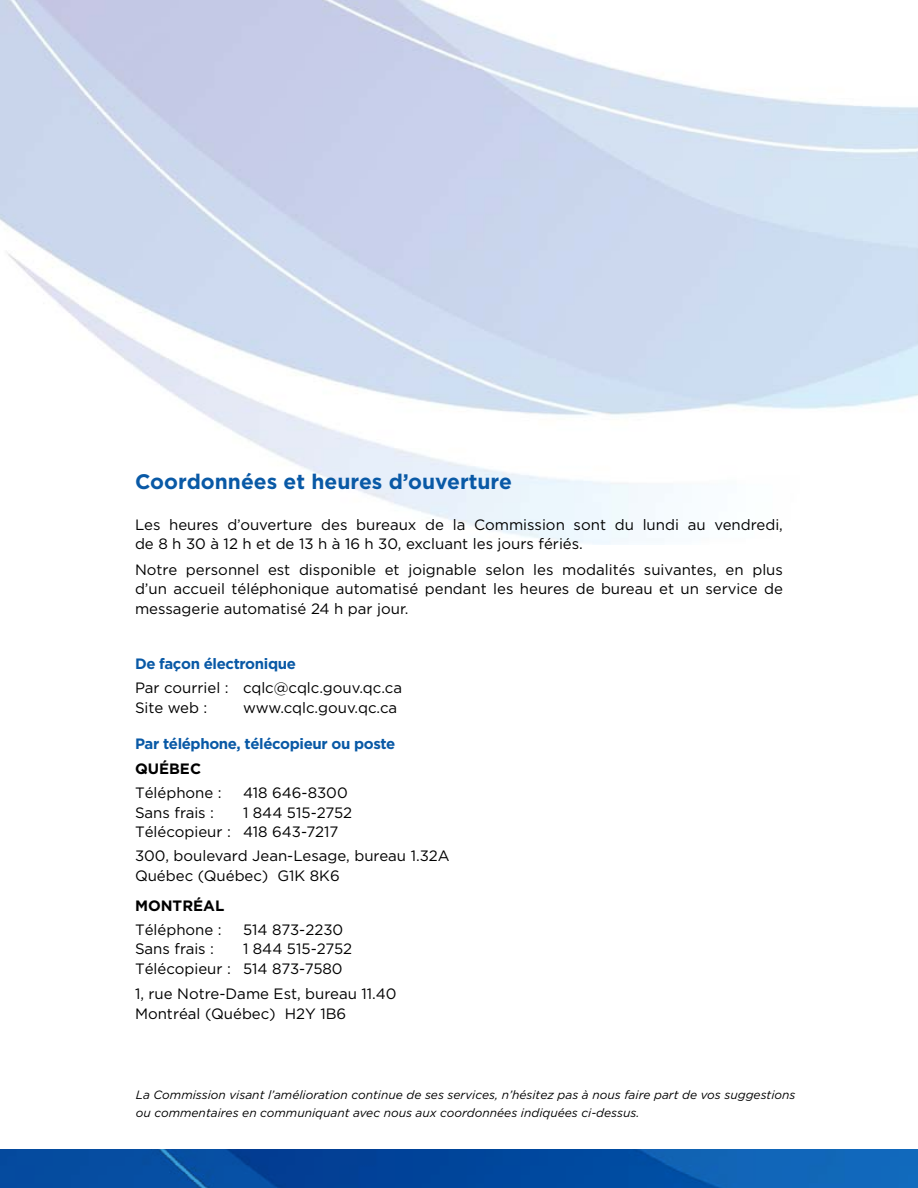
<style>
.page{position:relative;width:918px;height:1188px;background:#fff}
.page>*{position:absolute;margin:0;border:0;box-sizing:border-box;transform-origin:0 0}
.t1{font:700 21px "Gotham";color:#0959a6}
.Paragraph_text{font:15px/19.5px "Gotham";color:#000}
.Paragraph_adresse{font:15px "Gotham";color:#000}
.annotation{font:15px "Gotham";color:#000}
.Paragraph_text_bleu{font:700 15px "Gotham";letter-spacing:-.025em;color:#0959a6}
.Paragraph_bold{font:700 15px "Gotham";color:#000}
.Paragraph_italc{font:italic 12px/18px "Gotham";color:#000}
</style>
<div class="page">
<div style="left:0;top:1149px;width:918px;height:39px;background:linear-gradient(to right,#014095,#0c61b5)"></div>
<img style="left:0;top:0;width:918px;height:544px">
<h1 class="t1" style="left:135px;top:470px;width:378px">Coordonnées et heures d’ouverture</h1>
<p class="Paragraph_text" style="left:135px;top:515px;width:650px">Les heures d’ouverture des bureaux de la Commission sont du lundi au vendredi, de 8 h 30 à 12 h et de 13 h à 16 h 30, excluant les jours fériés.</p>
<p class="Paragraph_text" style="left:135px;top:560px;width:650px;text-align:justify">Notre personnel est disponible et joignable selon les modalités suivantes, en plus d’un accueil téléphonique automatisé pendant les heures de bureau et un service de messagerie automatisé 24 h par jour.</p>
<p class="Paragraph_text_bleu" style="left:135px;top:655px;width:162px">De façon électronique</p>
<p class="annotation" style="left:135px;top:680px;width:269px">Par courriel : cqlc@cqlc.gouv.qc.ca</p>
<p class="annotation" style="left:135px;top:699px;width:74px">Site web :</p>
<p class="annotation" style="left:243px;top:699px;width:156px">www.cqlc.gouv.qc.ca</p>
<p class="Paragraph_text_bleu" style="left:135px;top:735px;width:262px">Par téléphone, télécopieur ou poste</p>
<p class="Paragraph_bold" style="left:135px;top:760px;width:68px">QUÉBEC</p>
<p class="Paragraph_adresse" style="left:135px;top:785px;width:88px">Téléphone :</p>
<p class="Paragraph_adresse" style="left:243px;top:785px;width:106px">418 646-8300</p>
<p class="Paragraph_adresse" style="left:135px;top:804px;width:81px">Sans frais :</p>
<p class="Paragraph_adresse" style="left:243px;top:804px;width:111px">1 844 515-2752</p>
<p class="Paragraph_adresse" style="left:135px;top:824px;width:205px">Télécopieur : 418 643-7217</p>
<p class="Paragraph_adresse" style="left:135px;top:848px;width:316px">300, boulevard Jean-Lesage, bureau 1.32A</p>
<p class="Paragraph_adresse" style="left:135px;top:867px;width:206px">Québec (Québec) G1K 8K6</p>
<p class="Paragraph_bold" style="left:135px;top:897px;width:91px">MONTRÉAL</p>
<p class="Paragraph_adresse" style="left:135px;top:921px;width:88px">Téléphone :</p>
<p class="Paragraph_adresse" style="left:243px;top:921px;width:102px">514 873-2230</p>
<p class="Paragraph_adresse" style="left:135px;top:941px;width:81px">Sans frais :</p>
<p class="Paragraph_adresse" style="left:243px;top:941px;width:111px">1 844 515-2752</p>
<p class="Paragraph_adresse" style="left:135px;top:960px;width:209px">Télécopieur : 514 873-7580</p>
<p class="Paragraph_adresse" style="left:135px;top:986px;width:263px">1, rue Notre-Dame Est, bureau 11.40</p>
<p class="Paragraph_adresse" style="left:135px;top:1005px;width:213px">Montréal (Québec) H2Y 1B6</p>
<p class="Paragraph_italc" style="left:136px;top:1086px;width:661px">La Commission visant l’amélioration continue de ses services, n’hésitez pas à nous faire part de vos suggestions ou commentaires en communiquant avec nous aux coordonnées indiquées ci-dessus.</p>
</div>
